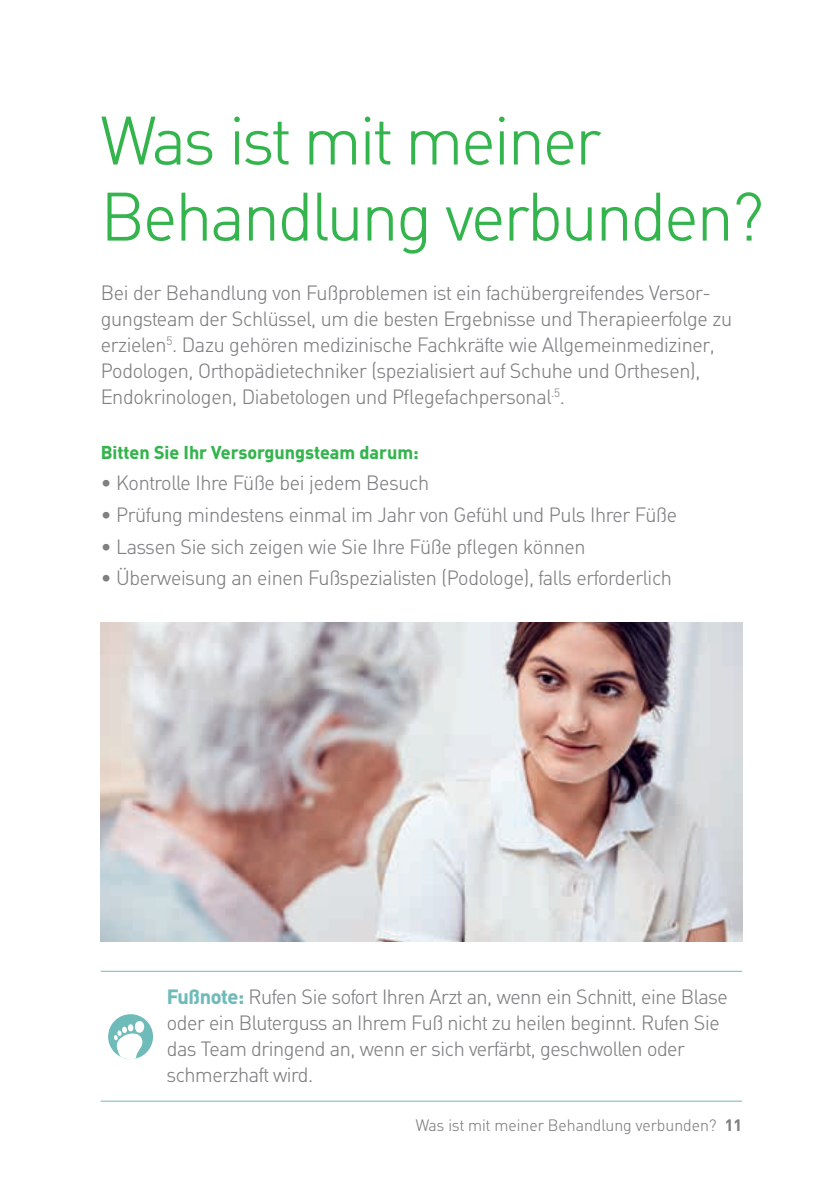
<style>
.page{position:relative;width:840px;height:1191px;background:#fff}
.page>*{position:absolute;margin:0;border:0;box-sizing:border-box;transform-origin:0 0}
.t1{font:300 66px/76px "MHC Din";letter-spacing:-.025em;color:#34b44d}
.t2{font:300 20px/26px "MHC Din";letter-spacing:-.015em;color:#808083}
.t3{font:700 18px "MHC Din";color:#34b44d}
.t4{font:300 16px "MHC Din";color:#808083}
.s1{font-weight:700;color:#6ebbb9}
.s2{font-weight:700}
</style>
<div class="page">
<img style="left:101px;top:622px;width:640px;height:319px">
<div style="left:108px;top:1014px;width:45px;height:45px;background:#6ebbb9;border-radius:50%"></div>
<svg style="left:114px;top:1020px;width:30px;height:39px"></svg>
<hr style="left:101px;top:970px;width:640px;height:1px;background:#6ebbb9">
<hr style="left:101px;top:1100px;width:640px;height:1px;background:#6ebbb9">
<h1 class="t1" style="left:101px;top:104px;width:664px">Was ist mit meiner<br>Behandlung verbunden?</h1>
<p class="t2" style="left:101px;top:280px;width:632px">Bei der Behandlung von Fußproblemen ist ein fachübergreifendes Versor&shy;gungsteam der Schlüssel, um die besten Ergebnisse und Therapieerfolge zu erzielen<sup>5</sup>. Dazu gehören medizinische Fachkräfte wie Allgemeinmediziner, Podologen, Orthopädietechniker (spezialisiert auf Schuhe und Orthesen), Endokrinologen, Diabetologen und Pflegefachpersonal<sup>.5</sup>.</p>
<p class="t3" style="left:101px;top:441px;width:319px">Bitten Sie Ihr Versorgungsteam darum:</p>
<p class="t2" style="left:101px;top:470px;width:330px">• Kontrolle Ihre Füße bei jedem Besuch</p>
<p class="t2" style="left:101px;top:502px;width:577px">• Prüfung mindestens einmal im Jahr von Gefühl und Puls Ihrer Füße</p>
<p class="t2" style="left:101px;top:534px;width:486px">• Lassen Sie sich zeigen wie Sie Ihre Füße pflegen können</p>
<p class="t2" style="left:101px;top:565px;width:572px">• Überweisung an einen Fußspezialisten (Podologe), falls erforderlich</p>
<p class="t2" style="left:167px;top:984px;width:562px"><span class="s1">Fußnote:</span> Rufen Sie sofort Ihren Arzt an, wenn ein Schnitt, eine Blase oder ein Bluterguss an Ihrem Fuß nicht zu heilen beginnt. Rufen Sie das Team dringend an, wenn er sich verfärbt, geschwollen oder schmerzhaft wird.</p>
<p class="t4" style="left:415px;top:1116px;width:327px">Was ist mit meiner Behandlung verbunden? <span class="s2">11</span></p>
</div>
